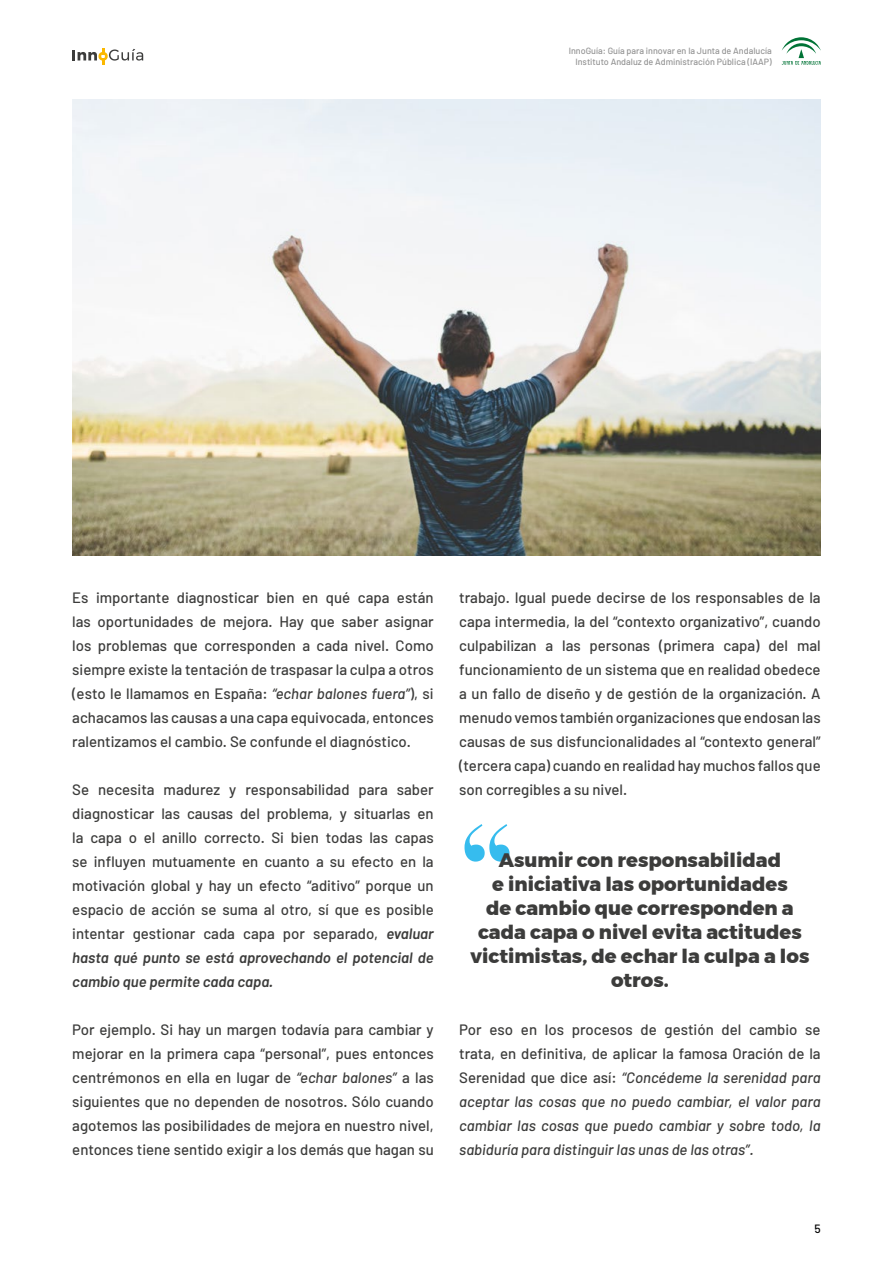
<style>
.page{position:relative;width:893px;height:1263px;background:#fff}
.page>*{position:absolute;margin:0;border:0;box-sizing:border-box;transform-origin:0 0}
.t1{font:700 120px "Didot";color:#36bcee}
.t2{font:800 19.5px/24px "Montserrat";color:#3c3c3b;text-align:center}
.t3{font:500 15px/24px "Barlow";color:#3c3c3b;text-align:justify}
.t4{font:italic 500 15px/24px "Barlow";color:#3c3c3b;text-align:justify}
.t5{font:500 12px "Barlow";color:#000}
.t6{font:500 9px/10.8px "Barlow";color:#949494;text-align:right}
.s1{font-style:italic}
.s2{font-weight:600;font-style:italic}
.s3{font-style:normal}
</style>
<div class="page">
<svg style="left:72px;top:48px;width:71px;height:17px"></svg>
<svg style="left:782px;top:37px;width:39px;height:28px"></svg>
<img style="left:72px;top:99px;width:749px;height:456px">
<p class="t6" style="left:569px;top:45px;width:205px">InnoGuía: Guía para innovar en la Junta de Andalucía<br>Instituto Andaluz de Administración Pública (IAAP)</p>
<p class="t3" style="left:72px;top:585px;width:363px">Es importante diagnosticar bien en qué capa están las oportunidades de mejora. Hay que saber asignar los problemas que corresponden a cada nivel. Como siempre existe la tentación de traspasar la culpa a otros (esto le llamamos en España: <span class="s1">“echar balones fuera”</span>), si achacamos las causas a una capa equivocada, entonces ralentizamos el cambio. Se confunde el diagnóstico.</p>
<p class="t3" style="left:72px;top:777px;width:363px">Se necesita madurez y responsabilidad para saber diagnosticar las causas del problema, y situarlas en la capa o el anillo correcto. Si bien todas las capas se influyen mutuamente en cuanto a su efecto en la motivación global y hay un efecto “aditivo” porque un espacio de acción se suma al otro, sí que es posible intentar gestionar cada capa por separado, <span class="s2">evaluar hasta qué punto se está aprovechando el potencial de cambio que permite cada capa.</span></p>
<p class="t3" style="left:72px;top:1017px;width:363px">Por ejemplo. Si hay un margen todavía para cambiar y mejorar en la primera capa “personal”, pues entonces centrémonos en ella en lugar de <span class="s1">“echar balones”</span> a las siguientes que no dependen de nosotros. Sólo cuando agotemos las posibilidades de mejora en nuestro nivel, entonces tiene sentido exigir a los demás que hagan su</p>
<p class="t3" style="left:459px;top:585px;width:363px">trabajo. Igual puede decirse de los responsables de la capa intermedia, la del “contexto organizativo”, cuando culpabilizan a las personas (primera capa) del mal funcionamiento de un sistema que en realidad obedece a un fallo de diseño y de gestión de la organización. A menudo vemos también organizaciones que endosan las causas de sus disfuncionalidades al “contexto general” (tercera capa) cuando en realidad hay muchos fallos que son corregibles a su nivel.</p>
<h1 class="t1" style="left:459px;top:794px;width:57px">“</h1>
<h2 class="t2" style="left:470px;top:848px;width:340px">Asumir con responsabilidad<br>e iniciativa las oportunidades<br>de cambio que corresponden a cada capa o nivel evita actitudes victimistas, de echar la culpa a los otros.</h2>
<p class="t4" style="left:459px;top:1017px;width:363px"><span class="s3">Por eso en los procesos de gestión del cambio se trata, en definitiva, de aplicar la famosa Oración de la Serenidad que dice así:</span> “Concédeme la serenidad para aceptar las cosas que no puedo cambiar, el valor para cambiar las cosas que puedo cambiar y sobre todo, la sabiduría para distinguir las unas de las otras”.</p>
<p class="t5" style="left:814px;top:1221px;width:8px">5</p>
</div>
